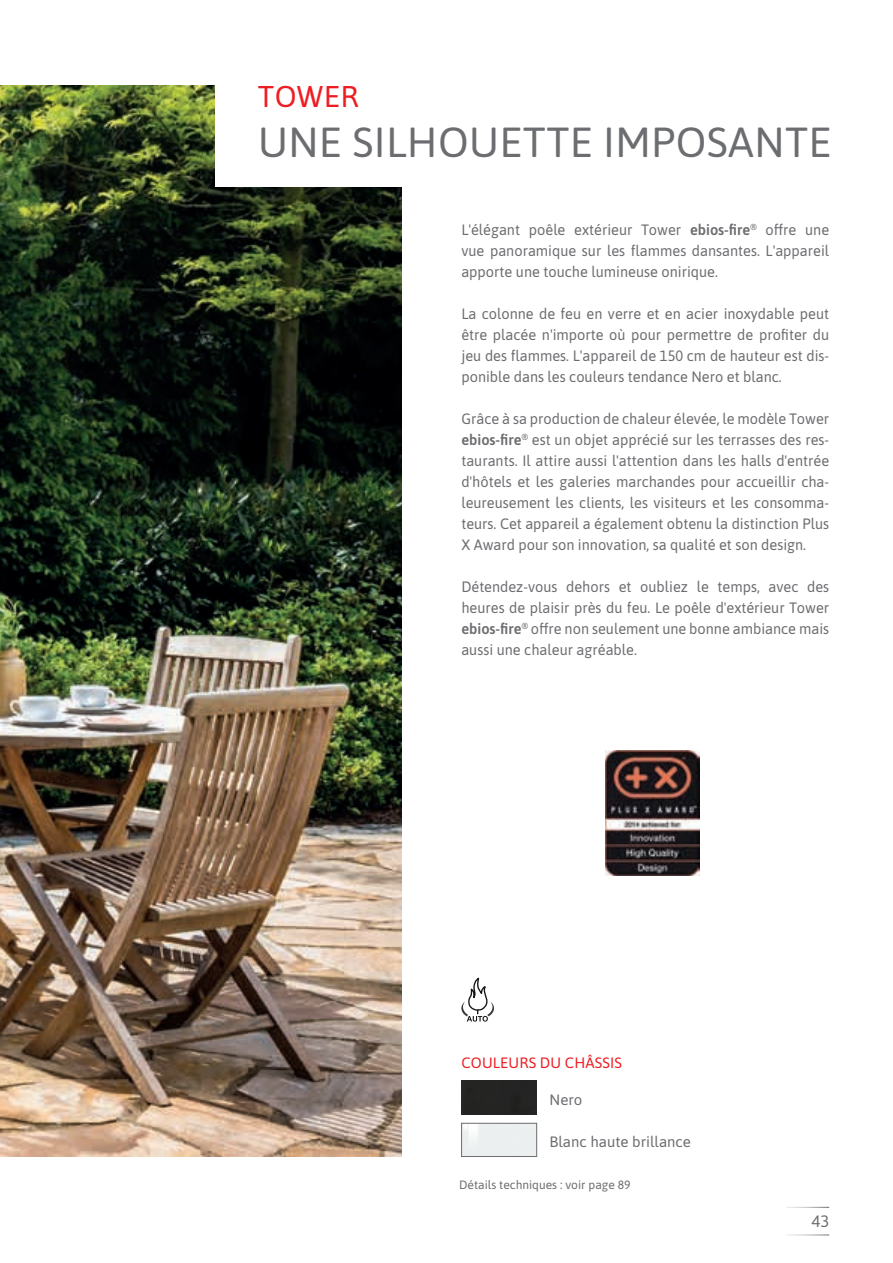
<style>
.page{position:relative;width:893px;height:1263px;background:#fff}
.page>*{position:absolute;margin:0;border:0;box-sizing:border-box;transform-origin:0 0}
.t1{font:42px "Asap";letter-spacing:.01em;color:#6c6d70}
.t2{font:30px "Asap";letter-spacing:.01em;color:#ee1d23}
.t3{font:16.5px "Asap";color:#6c6d70}
.t4{font:15px/21px "Asap";color:#6c6d70;text-align:justify}
.t5{font:15px "Asap";letter-spacing:.01em;color:#ee1d23}
.t6{font:12px "Asap";color:#6c6d70}
.s1{font-weight:600}
</style>
<div class="page">
<img style="left:0;top:85px;width:402px;height:1072px">
<svg style="left:461px;top:977px;width:33px;height:45px"></svg>
<div style="left:461px;top:1081px;width:76px;height:33px;background:#242423"></div>
<div style="left:461px;top:1123px;width:76px;height:34px;border:1px solid #6c6d70"></div>
<div style="left:215px;top:70px;width:667px;height:117px;background:#fff"></div>
<img style="left:606px;top:751px;width:93px;height:124px">
<h2 class="t2" style="left:258px;top:76px;width:102px">TOWER</h2>
<h1 class="t1" style="left:258px;top:113px;width:575px">UNE SILHOUETTE IMPOSANTE</h1>
<p class="t4" style="left:461px;top:219px;width:369px">L'élégant poêle extérieur Tower <span class="s1">ebios-fire</span><sup>®</sup> offre une vue panoramique sur les flammes dansantes. L'appareil apporte une touche lumineuse onirique.</p>
<p class="t4" style="left:461px;top:303px;width:369px">La colonne de feu en verre et en acier inoxydable peut être placée n'importe où pour permettre de profiter du jeu des flammes. L'appareil de 150 cm de hauteur est dis&shy;ponible dans les couleurs tendance Nero et blanc.</p>
<p class="t4" style="left:461px;top:408px;width:369px">Grâce à sa production de chaleur élevée, le modèle Tower <span class="s1">ebios-fire</span><sup>®</sup> est un objet apprécié sur les terrasses des res&shy;taurants. Il attire aussi l'attention dans les halls d'entrée d'hôtels et les galeries marchandes pour accueillir cha&shy;leureusement les clients, les visiteurs et les consomma&shy;teurs. Cet appareil a également obtenu la distinction Plus X Award pour son innovation, sa qualité et son design.</p>
<p class="t4" style="left:461px;top:576px;width:369px">Détendez-vous dehors et oubliez le temps, avec des heures de plaisir près du feu. Le poêle d'extérieur Tower <span class="s1">ebios-fire</span><sup>®</sup> offre non seulement une bonne ambiance mais aussi une chaleur agréable.</p>
<p class="t5" style="left:461px;top:1052px;width:162px">COULEURS DU CHÂSSIS</p>
<p class="t4" style="left:550px;top:1088px;width:34px">Nero</p>
<p class="t4" style="left:550px;top:1130px;width:143px">Blanc haute brillance</p>
<p class="t6" style="left:459px;top:1176px;width:173px">Détails techniques : voir page 89</p>
<p class="t3" style="left:811px;top:1210px;width:19px">43</p>
</div>
